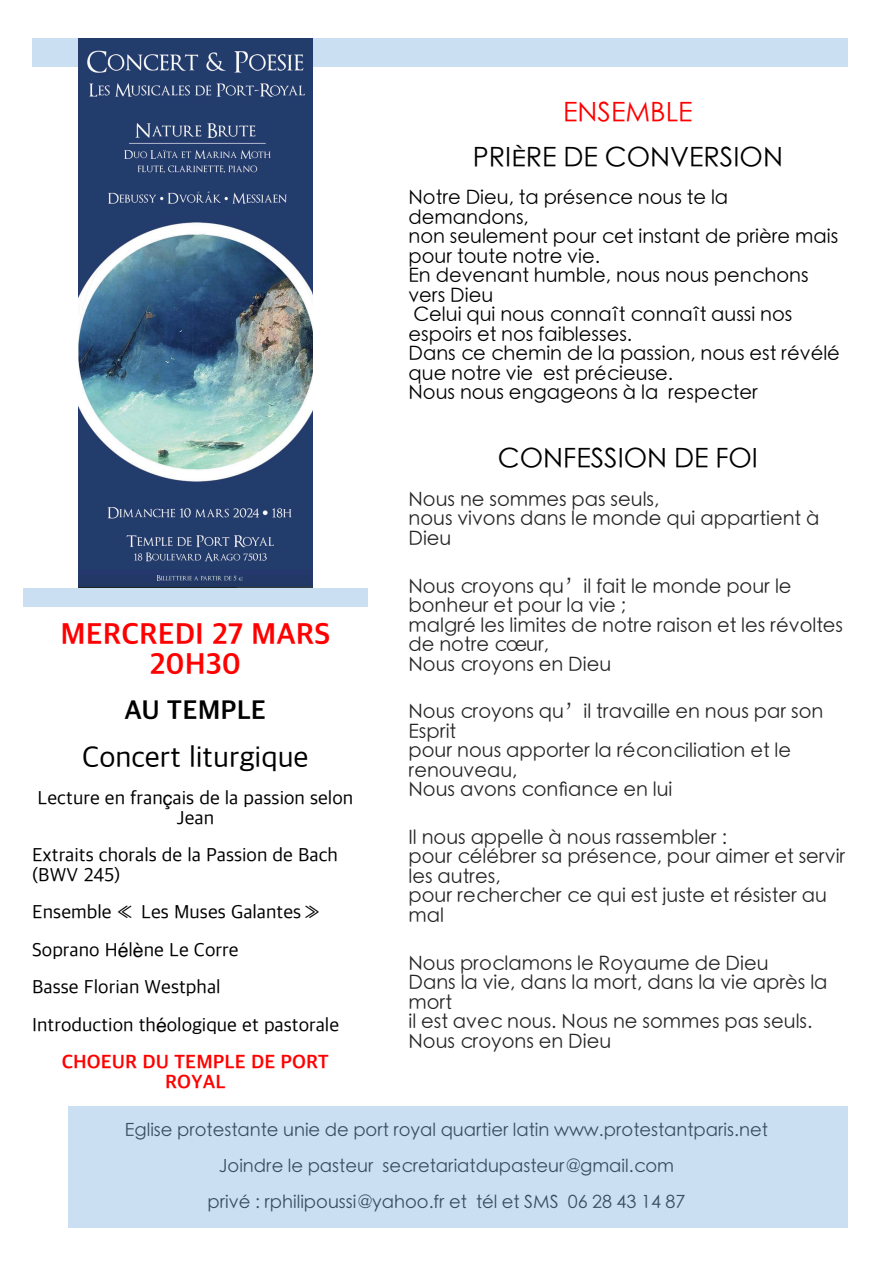
<style>
.page{position:relative;width:893px;height:1263px;background:#fff}
.page>*{position:absolute;margin:0;border:0;box-sizing:border-box;transform-origin:0 0}
.t1{font:700 30px/30px "Apple SD Gothic Neo";color:#f00;text-align:center}
.t2{font:30px "Apple SD Gothic Neo";color:#000}
.t3{font:27px "ST Heiti";color:#000}
.t4{font:27px "ST Heiti";color:#f00}
.t5{font:700 27px "Apple SD Gothic Neo";color:#000}
.t6{font:19.5px/19.5px "ST Heiti";color:#262626}
.t7{font:19.5px/19.5px "ST Heiti";color:#000}
.t8{font:19.5px/19.5px "Apple SD Gothic Neo";color:#000;text-align:center}
.t9{font:700 19.5px "Apple SD Gothic Neo";color:#f00}
.t10{font:18px/36px "ST Heiti";color:#000;text-align:center}
.s1{font-family:"Helvetica"}
</style>
<div class="page">
<div style="left:32px;top:39px;width:815px;height:28px;background:#cae0f2"></div>
<img style="left:79px;top:39px;width:233px;height:549px">
<div style="left:68px;top:1106px;width:779px;height:121px;background:#cae0f2"></div>
<div style="left:23px;top:588px;width:345px;height:18px;background:#cae0f2"></div>
<h1 class="t1" style="left:60px;top:621px;width:271px">MERCREDI 27 MARS<br>20H30</h1>
<h2 class="t5" style="left:124px;top:695px;width:143px">AU TEMPLE</h2>
<h1 class="t2" style="left:82px;top:741px;width:228px">Concert liturgique</h1>
<p class="t8" style="left:38px;top:789px;width:317px">Lecture en fran<span class="s1">ç</span>ais de la passion selon<br>Jean</p>
<p class="t8" style="left:32px;top:846px;width:307px;text-align:left">Extraits chorals de la Passion de Bach (BWV 245)</p>
<p class="t8" style="left:32px;top:903px;width:290px">Ensemble « Les Muses Galantes »</p>
<p class="t8" style="left:32px;top:941px;width:208px">Soprano H<span class="s1">é</span>l<span class="s1">è</span>ne Le Corre</p>
<p class="t8" style="left:32px;top:978px;width:190px">Basse Florian Westphal</p>
<p class="t8" style="left:32px;top:1016px;width:308px">Introduction th<span class="s1">é</span>ologique et pastorale</p>
<p class="t9" style="left:62px;top:1052px;width:269px">CHOEUR DU TEMPLE DE PORT</p>
<p class="t9" style="left:165px;top:1071px;width:62px">ROYAL</p>
<h2 class="t4" style="left:563px;top:100px;width:131px">ENSEMBLE</h2>
<h2 class="t3" style="left:473px;top:145px;width:312px">PRIÈRE DE CONVERSION</h2>
<p class="t7" style="left:408px;top:189px;width:433px">Notre Dieu, ta présence nous te la demandons,<br>non seulement pour cet instant de prière mais pour toute notre vie.<br>En devenant humble, nous nous penchons vers Dieu<br>Celui qui nous connaît connaît aussi nos espoirs et nos faiblesses.<br>Dans ce chemin de la passion, nous est révélé que notre vie est précieuse.<br>Nous nous engageons à la respecter</p>
<h2 class="t3" style="left:498px;top:446px;width:262px">CONFESSION DE FOI</h2>
<p class="t6" style="left:408px;top:490px;width:412px">Nous ne sommes pas seuls,<br>nous vivons dans le monde qui appartient à<br>Dieu</p>
<p class="t6" style="left:408px;top:577px;width:436px">Nous croyons qu’il fait le monde pour le bonheur et pour la vie ;<br>malgré les limites de notre raison et les révoltes de notre cœur,<br>Nous croyons en Dieu</p>
<p class="t6" style="left:408px;top:702px;width:416px">Nous croyons qu’il travaille en nous par son<br>Esprit<br>pour nous apporter la réconciliation et le renouveau,<br>Nous avons confiance en lui</p>
<p class="t6" style="left:408px;top:828px;width:438px">Il nous appelle à nous rassembler :<br>pour célébrer sa présence, pour aimer et servir les autres,<br>pour rechercher ce qui est juste et résister au mal</p>
<p class="t6" style="left:408px;top:954px;width:421px">Nous proclamons le Royaume de Dieu<br>Dans la vie, dans la mort, dans la vie après la mort<br>il est avec nous. Nous ne sommes pas seuls.<br>Nous croyons en Dieu</p>
<p class="t10" style="left:125px;top:1112px;width:644px">Eglise protestante unie de port royal quartier latin www.protestantparis.net<br>Joindre le pasteur secretariatdupasteur@gmail.com<br>privé : rphilipoussi@yahoo.fr et tél et SMS 06 28 43 14 87</p>
</div>
